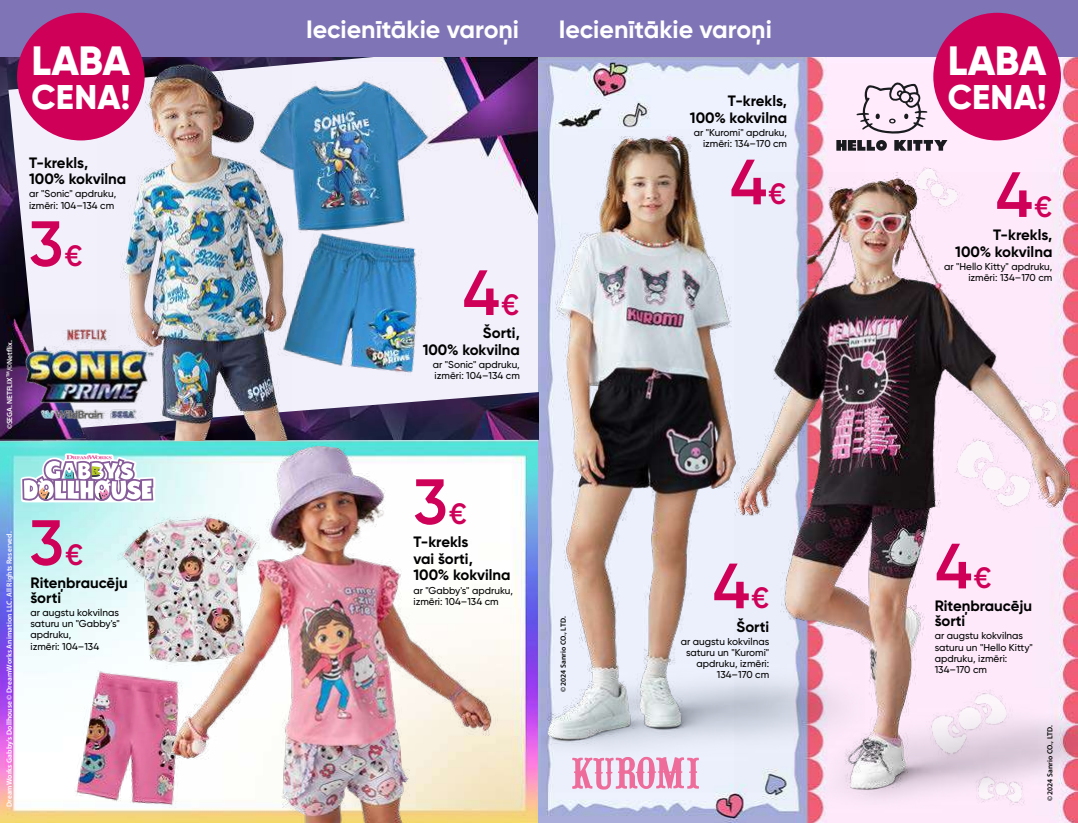
<style>
.page{position:relative;width:1078px;height:823px;background:#fff}
.page>*{position:absolute;margin:0;border:0;box-sizing:border-box;transform-origin:0 0}
.t1{font:600 63.8px "Gilroy";color:#ce0058}
.t2{font:800 40.7px "Gilroy";letter-spacing:-.01em;color:#fff}
.t3{font:800 34.1px "Gilroy";letter-spacing:.01em;color:#fff}
.t4{font:600 29.4px "Gilroy";color:#ce0058}
.t5{font:700 25px "Gilroy";color:#fff}
.t6{font:700 15px/16.8px "Gilroy";color:#000}
.t7{font:500 10px/11.2px "Gilroy";color:#000}
.t8{font:600 7.5px "Myriad Pro";letter-spacing:.01em;color:#fff}
.t9{font:600 7.5px "Myriad Pro";letter-spacing:.01em;color:#000}
.s1{font-size:29.4px}
</style>
<div class="page">
<img style="left:0;top:822px;width:1077px;height:1px">
<img style="left:0;top:57px;width:1077px;height:765px">
<img style="left:292px;top:57px;width:84px;height:14px">
<img style="left:864px;top:153px;width:213px;height:20px">
<img style="left:292px;top:392px;width:247px;height:48px">
<img style="left:0;top:57px;width:43px;height:383px">
<img style="left:1px;top:309px;width:114px;height:149px">
<img style="left:65px;top:660px;width:98px;height:156px">
<img style="left:97px;top:57px;width:195px;height:383px">
<svg style="left:864px;top:140px;width:23px;height:11px"></svg>
<svg style="left:894px;top:140px;width:53px;height:11px"></svg>
<svg style="left:855px;top:82px;width:73px;height:52px;background:#d3c3d2"></svg>
<img style="left:245px;top:71px;width:196px;height:172px">
<img style="left:163px;top:440px;width:336px;height:382px">
<img style="left:264px;top:197px;width:185px;height:213px">
<div style="left:539px;top:0;width:538px;height:57px;background:#7f75b6"></div>
<div style="left:0;top:0;width:539px;height:57px;background:#7f75b6"></div>
<img style="left:541px;top:129px;width:277px;height:662px">
<img style="left:733px;top:173px;width:344px;height:649px">
<svg style="left:21px;top:453px;width:134px;height:49px"></svg>
<img style="left:0;top:314px;width:208px;height:119px">
<img style="left:105px;top:485px;width:177px;height:208px">
<div style="left:933px;top:13px;width:127px;height:127px;background:#ce0058;border-radius:50%"></div>
<div style="left:17px;top:13px;width:128px;height:127px;background:#ce0058;border-radius:50%"></div>
<h2 class="t2" style="left:31px;top:35px;width:100px">LABA</h2>
<h3 class="t3" style="left:32px;top:75px;width:100px">CENA!</h3>
<h3 class="t6" style="left:29px;top:154px;width:99px">T-krekls,<br>100% kokvilna</h3>
<p class="t7" style="left:29px;top:188px;width:89px">ar "Sonic" apdruku, izmēri: 104–134 cm</p>
<h1 class="t1" style="left:29px;top:204px;width:55px">3<span class="s1">€</span></h1>
<p class="t8" style="left:5px;top:429px;width:90px;rotate:-90deg">©SEGA. NETFLIX <sup>TM</sup>/©Netflix.</p>
<p class="t8" style="left:4px;top:806px;width:277px;rotate:-90deg">DreamWorks Gabby's Dollhouse © DreamWorks Animation LLC. All Rights Reserved.</p>
<h1 class="t1" style="left:29px;top:502px;width:55px">3<span class="s1">€</span></h1>
<h3 class="t6" style="left:30px;top:574px;width:99px;line-height:15px">Riteņbraucēju šorti</h3>
<p class="t7" style="left:30px;top:606px;width:91px">ar augstu kokvilnas saturu un "Gabby's" apdruku,<br>izmēri: 104–134</p>
<h3 class="t5" style="left:306px;top:14px;width:214px">Iecienītākie varoņi</h3>
<h3 class="t5" style="left:558px;top:14px;width:214px">Iecienītākie varoņi</h3>
<h3 class="t6" style="left:689px;top:92px;width:99px;text-align:right">T-krekls,<br>100% kokvilna</h3>
<p class="t7" style="left:693px;top:127px;width:95px;text-align:right">ar "Kuromi" apdruku, izmēri: 134–170 cm</p>
<h1 class="t1" style="left:462px;top:253px;width:58px">4<span class="s1">€</span></h1>
<h3 class="t6" style="left:422px;top:324px;width:99px;text-align:right">Šorti,<br>100% kokvilna</h3>
<p class="t7" style="left:432px;top:358px;width:89px">ar "Sonic" apdruku, izmēri: 104–134 cm</p>
<h1 class="t1" style="left:413px;top:461px;width:55px">3<span class="s1">€</span></h1>
<h3 class="t6" style="left:413px;top:533px;width:99px">T-krekls<br>vai šorti,<br>100% kokvilna</h3>
<p class="t7" style="left:413px;top:584px;width:101px">ar "Gabby's" apdruku, izmēri: 104–134 cm</p>
<p class="t9" style="left:558px;top:692px;width:77px;rotate:-90deg">© 2024 Sanrio CO., LTD.</p>
<h1 class="t1" style="left:729px;top:142px;width:38px">4</h1>
<h3 class="t4" style="left:768px;top:176px;width:19px">€</h3>
<h1 class="t1" style="left:712px;top:546px;width:58px">4<span class="s1">€</span></h1>
<h3 class="t6" style="left:736px;top:617px;width:34px">Šorti</h3>
<p class="t7" style="left:680px;top:635px;width:90px;text-align:right">ar augstu kokvilnas saturu un "Kuromi" apdruku, izmēri:<br>134–170 cm</p>
<h2 class="t2" style="left:947px;top:35px;width:100px">LABA</h2>
<h3 class="t3" style="left:947px;top:75px;width:100px">CENA!</h3>
<h1 class="t1" style="left:995px;top:155px;width:58px">4<span class="s1">€</span></h1>
<h3 class="t6" style="left:955px;top:226px;width:99px;text-align:right">T-krekls,<br>100% kokvilna</h3>
<p class="t7" style="left:943px;top:260px;width:110px;text-align:right">ar "Hello Kitty" apdruku, izmēri: 134–170 cm</p>
<h1 class="t1" style="left:934px;top:526px;width:58px">4<span class="s1">€</span></h1>
<h3 class="t6" style="left:934px;top:598px;width:99px;line-height:15px">Riteņbraucēju šorti</h3>
<p class="t7" style="left:934px;top:629px;width:100px">ar augstu kokvilnas saturu un "Hello Kitty" apdruku, izmēri:<br>134–170 cm</p>
<p class="t9" style="left:1044px;top:800px;width:77px;rotate:-90deg">© 2024 Sanrio CO., LTD.</p>
</div>
